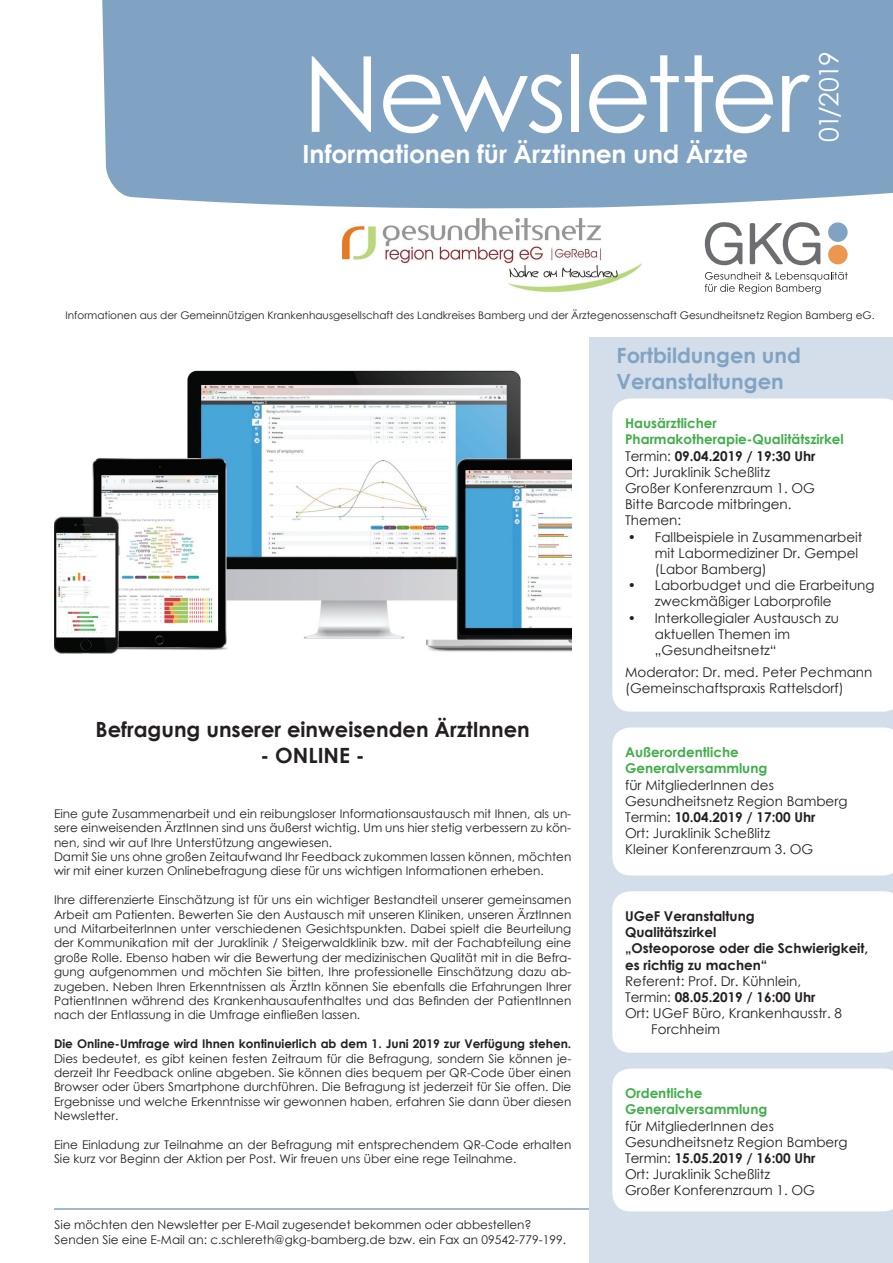
<style>
.page{position:relative;width:893px;height:1263px;background:#fff}
.page>*{position:absolute;margin:0;border:0;box-sizing:border-box;transform-origin:0 0}
.t1{font:105px "Century Gothic";letter-spacing:-.02em;color:#fff}
.t2{font:26.7px "Century Gothic";letter-spacing:-.065em;color:#fff}
.t3{font:700 25.05px "Century Gothic";color:#fff}
.t4{font:700 21px "Century Gothic";color:#231f20}
.t5{font:700 21px/25.2px "Century Gothic";color:#81a3c3}
.t6{font:13.5px/16.2px "Century Gothic";color:#231f20}
.t7{font:700 13.5px/16.2px "Century Gothic";color:#231f20}
.t8{font:700 13.5px/16.2px "Century Gothic";color:#40ae49}
.t9{font:12px/14.4px "Century Gothic";color:#231f20}
.t10{font:700 12px "Century Gothic";color:#231f20}
.t11{font:10.5px "Century Gothic";color:#231f20}
.s1{font-weight:700;color:#40ae49}
.s2{font-weight:700}
.s3{font-weight:400}
</style>
<div class="page">
<div style="left:828px;top:245px;width:20px;height:19px;background:#ec974f;border-radius:50%"></div>
<div style="left:828px;top:222px;width:20px;height:20px;background:#81a3c3;border-radius:50%"></div>
<svg style="left:705px;top:272px;width:143px;height:22px"></svg>
<svg style="left:705px;top:222px;width:38px;height:44px"></svg>
<svg style="left:750px;top:222px;width:70px;height:44px"></svg>
<div style="left:102px;top:0;width:791px;height:209px;background:#81a3c3"></div>
<img style="left:54px;top:370px;width:517px;height:284px">
<hr style="left:54px;top:1208px;width:786px;height:2px;background:#81a3c3">
<img style="left:343px;top:218px;width:299px;height:73px">
<div style="left:589px;top:337px;width:304px;height:926px;background:#d3deea"></div>
<div style="left:612px;top:891px;width:281px;height:162px;background:#fff"></div>
<div style="left:612px;top:398px;width:281px;height:314px;background:#fff"></div>
<div style="left:612px;top:1068px;width:281px;height:143px;background:#fff"></div>
<div style="left:612px;top:727px;width:281px;height:148px;background:#fff"></div>
<h1 class="t1" style="left:303px;top:21px;width:507px">Newsletter</h1>
<h3 class="t3" style="left:303px;top:135px;width:447px">Informationen für Ärztinnen und Ärzte</h3>
<h2 class="t2" style="left:810px;top:142px;width:93px;rotate:-90deg">01/2019</h2>
<p class="t11" style="left:65px;top:308px;width:811px">Informationen aus der Gemeinnützigen Krankenhausgesellschaft des Landkreises Bamberg und der Ärztegenossenschaft Gesundheitsnetz Region Bamberg eG.</p>
<h3 class="t5" style="left:617px;top:342px;width:186px">Fortbildungen und<br>Veranstaltungen</h3>
<h3 class="t4" style="left:96px;top:714px;width:436px">Befragung unserer einweisenden ÄrztInnen</h3>
<h3 class="t4" style="left:261px;top:739px;width:106px">- ONLINE -</h3>
<p class="t9" style="left:54px;top:806px;width:519px">Eine gute Zusammenarbeit und ein reibungsloser Informationsaustausch mit Ihnen, als un&shy;sere einweisenden ÄrztInnen sind uns äußerst wichtig. Um uns hier stetig verbessern zu kön&shy;nen, sind wir auf Ihre Unterstützung angewiesen.<br>Damit Sie uns ohne großen Zeitaufwand Ihr Feedback zukommen lassen können, möchten wir mit einer kurzen Onlinebefragung diese für uns wichtigen Informationen erheben.</p>
<p class="t9" style="left:54px;top:892px;width:519px;text-align:justify">Ihre differenzierte Einschätzung ist für uns ein wichtiger Bestandteil unserer gemeinsamen Arbeit am Patienten. Bewerten Sie den Austausch mit unseren Kliniken, unseren ÄrztInnen und MitarbeiterInnen unter verschiedenen Gesichtspunkten. Dabei spielt die Beurteilung der Kommunikation mit der Juraklinik / Steigerwaldklinik bzw. mit der Fachabteilung eine große Rolle. Ebenso haben wir die Bewertung der medizinischen Qualität mit in die Befra&shy;gung aufgenommen und möchten Sie bitten, Ihre professionelle Einschätzung dazu ab&shy;zugeben. Neben Ihren Erkenntnissen als ÄrztIn können Sie ebenfalls die Erfahrungen Ihrer PatientInnen während des Krankenhausaufenthaltes und das Befinden der PatientInnen nach der Entlassung in die Umfrage einfließen lassen.</p>
<p class="t10" style="left:54px;top:1035px;width:519px">Die Online-Umfrage wird Ihnen kontinuierlich ab dem 1. Juni 2019 zur Verfügung stehen.</p>
<p class="t9" style="left:54px;top:1051px;width:519px;text-align:justify">Dies bedeutet, es gibt keinen festen Zeitraum für die Befragung, sondern Sie können je&shy;derzeit Ihr Feedback online abgeben. Sie können dies bequem per QR-Code über einen Browser oder übers Smartphone durchführen. Die Befragung ist jederzeit für Sie offen. Die Ergebnisse und welche Erkenntnisse wir gewonnen haben, erfahren Sie dann über diesen Newsletter.</p>
<p class="t9" style="left:54px;top:1137px;width:519px">Eine Einladung zur Teilnahme an der Befragung mit entsprechendem QR-Code erhalten<br>Sie kurz vor Beginn der Aktion per Post. Wir freuen uns über eine rege Teilnahme.</p>
<p class="t9" style="left:55px;top:1218px;width:513px">Sie möchten den Newsletter per E-Mail zugesendet bekommen oder abbestellen?<br>Senden Sie eine E-Mail an: c.schlereth@gkg-bamberg.de bzw. ein Fax an 09542-779-199.</p>
<p class="t6" style="left:625px;top:415px;width:220px"><span class="s1">Hausärztlicher<br>Pharmakotherapie-Qualitätszirkel<br></span>Termin: <span class="s2">09.04.2019 / 19:30 Uhr<br></span>Ort: Juraklinik Scheßlitz<br>Großer Konferenzraum 1. OG<br>Bitte Barcode mitbringen.<br>Themen:</p>
<p class="t6" style="left:655px;top:528px;width:209px;text-indent:-27px">• Fallbeispiele in Zusammenarbeit mit Labormediziner Dr. Gempel (Labor Bamberg)</p>
<p class="t6" style="left:655px;top:577px;width:221px;text-indent:-27px">• Laborbudget und die Erarbeitung zweckmäßiger Laborprofile</p>
<p class="t6" style="left:655px;top:609px;width:186px;text-indent:-27px">• Interkollegialer Austausch zu aktuellen Themen im „Gesundheitsnetz“</p>
<p class="t6" style="left:625px;top:664px;width:249px">Moderator: Dr. med. Peter Pechmann (Gemeinschaftspraxis Rattelsdorf)</p>
<p class="t8" style="left:625px;top:744px;width:144px">Außerordentliche<br>Generalversammlung</p>
<p class="t6" style="left:625px;top:776px;width:224px">für MitgliederInnen des<br>Gesundheitsnetz Region Bamberg<br>Termin: <span class="s2">10.04.2019 / 17:00 Uhr<br></span>Ort: Juraklinik Scheßlitz<br>Kleiner Konferenzraum 3. OG</p>
<p class="t7" style="left:625px;top:907px;width:245px">UGeF Veranstaltung<br>Qualitätszirkel<br>„Osteoporose oder die Schwierigkeit, es richtig zu machen“</p>
<p class="t6" style="left:625px;top:973px;width:178px">Referent: Prof. Dr. Kühnlein,</p>
<p class="t7" style="left:625px;top:988px;width:192px"><span class="s3">Termin:</span> 08.05.2019 / 16:00 Uhr</p>
<p class="t6" style="left:625px;top:1005px;width:218px">Ort: UGeF Büro, Krankenhausstr. 8</p>
<p class="t6" style="left:651px;top:1021px;width:70px">Forchheim</p>
<p class="t8" style="left:625px;top:1085px;width:144px">Ordentliche<br>Generalversammlung</p>
<p class="t6" style="left:625px;top:1117px;width:224px">für MitgliederInnen des<br>Gesundheitsnetz Region Bamberg<br>Termin: <span class="s2">15.05.2019 / 16:00 Uhr<br></span>Ort: Juraklinik Scheßlitz<br>Großer Konferenzraum 1. OG</p>
</div>
